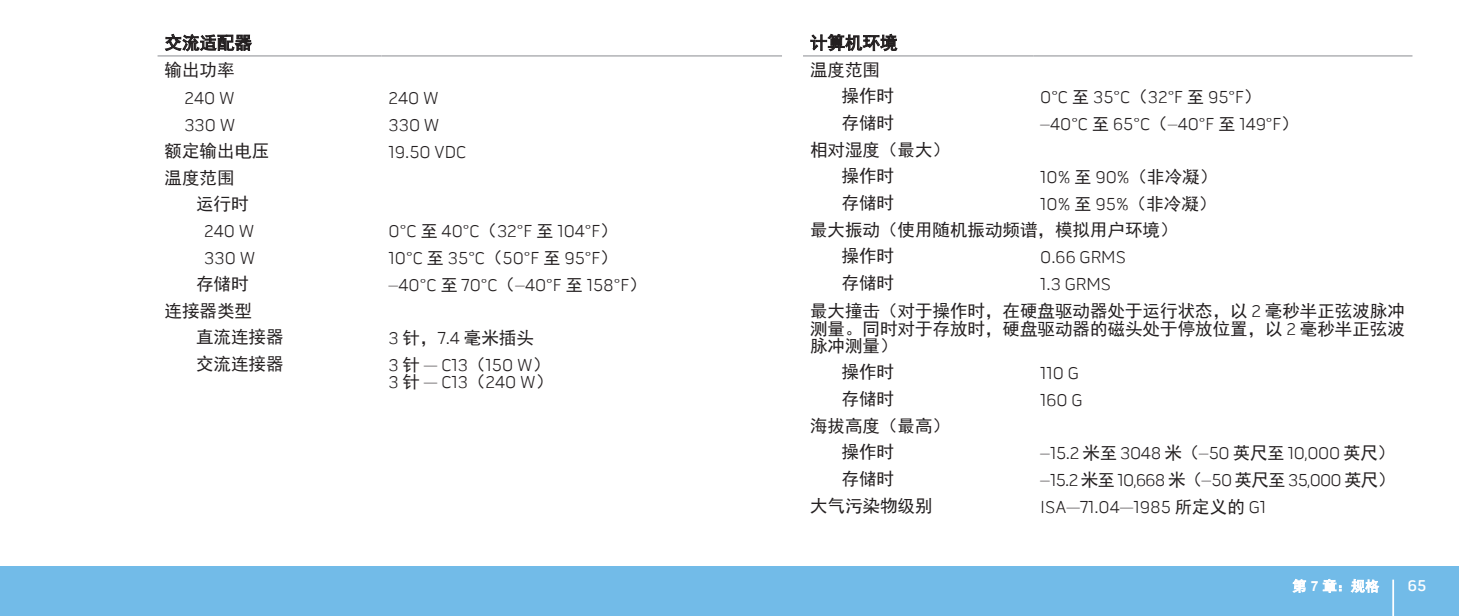
<style>
.page{position:relative;width:1459px;height:616px;background:#fff}
.page>*{position:absolute;margin:0;border:0;box-sizing:border-box;transform-origin:0 0}
.t1{font:300 17.5px/17.5px "Pill Alt 600 mg";color:#231f20}
.t2{font:17.5px/26.1px "Sim Hei";color:#231f20}
.t3{font:300 17.5px "Pill Alt 600 mg";letter-spacing:-.04em;color:#231f20}
.t4{font:300 17.5px "Pill Alt 600 mg";letter-spacing:-.02em;color:#231f20}
.t5{font:500 15.75px "Pill Alt 600 mg";color:#fff}
.s1{font-family:"Sim Hei";font-weight:400}
.s2{font-family:"Pill Alt 600 mg";font-weight:300}
</style>
<div class="page">
<div style="left:0;top:566px;width:1458px;height:49px;background:#72bbe8"></div>
<hr style="left:1392px;top:579px;width:2px;height:36px;background:#fff">
<svg style="left:1292px;top:578px;width:14px;height:14px"></svg>
<svg style="left:1322px;top:578px;width:19px;height:14px"></svg>
<svg style="left:1350px;top:578px;width:29px;height:14px"></svg>
<hr style="left:158px;top:55px;width:223px;height:2px;background:#bcbdc0">
<hr style="left:381px;top:55px;width:401px;height:2px;background:#bcbdc0">
<svg style="left:165px;top:34px;width:87px;height:17px"></svg>
<hr style="left:803px;top:55px;width:230px;height:2px;background:#bcbdc0">
<hr style="left:1033px;top:55px;width:379px;height:2px;background:#bcbdc0">
<svg style="left:810px;top:34px;width:87px;height:17px"></svg>
<p class="t2" style="left:164px;top:29px;width:89px;line-height:26.9px">交流适配器输出功率</p>
<p class="t1" style="left:184px;top:89px;width:52px">240 W</p>
<p class="t1" style="left:388px;top:89px;width:52px">240 W</p>
<p class="t1" style="left:184px;top:116px;width:52px">330 W</p>
<p class="t1" style="left:388px;top:116px;width:52px">330 W</p>
<p class="t2" style="left:165px;top:137px;width:106px">额定输出电压</p>
<p class="t1" style="left:388px;top:143px;width:79px">19.50 VDC</p>
<p class="t2" style="left:196px;top:164px;width:54px;text-indent:-32px">温度范围运行时</p>
<p class="t1" style="left:204px;top:222px;width:52px">240 W</p>
<p class="t1" style="left:388px;top:222px;width:231px">0°C <span class="s1">至</span> 40°C<span class="s1">（</span>32°F <span class="s1">至</span> 104°F<span class="s1">）</span></p>
<p class="t1" style="left:204px;top:249px;width:52px">330 W</p>
<p class="t1" style="left:388px;top:249px;width:230px">10°C <span class="s1">至</span> 35°C<span class="s1">（</span>50°F <span class="s1">至</span> 95°F<span class="s1">）</span></p>
<p class="t2" style="left:196px;top:270px;width:54px">存储时</p>
<p class="t1" style="left:388px;top:276px;width:260px">–40°C <span class="s1">至</span> 70°C<span class="s1">（</span>–40°F <span class="s1">至</span> 158°F<span class="s1">）</span></p>
<p class="t2" style="left:196px;top:297px;width:89px;text-indent:-32px">连接器类型<br>直流连接器</p>
<p class="t2" style="left:388px;top:324px;width:147px"><span class="s2">3</span> 针，<span class="s2">7.4</span> 毫米插头</p>
<p class="t2" style="left:196px;top:350px;width:89px">交流连接器</p>
<p class="t1" style="left:388px;top:356px;width:166px">3 <span class="s1">针</span> — C13<span class="s1">（</span>150 W<span class="s1">）<br></span>3 <span class="s1">针</span> — C13<span class="s1">（</span>240 W<span class="s1">）</span></p>
<p class="t2" style="left:810px;top:30px;width:89px">计算机环境</p>
<p class="t2" style="left:810px;top:57px;width:71px">温度范围</p>
<p class="t2" style="left:841px;top:83px;width:54px">操作时</p>
<p class="t1" style="left:1040px;top:88px;width:223px">0°C <span class="s1">至</span> 35°C<span class="s1">（</span>32°F <span class="s1">至</span> 95°F<span class="s1">）</span></p>
<p class="t2" style="left:841px;top:110px;width:54px">存储时</p>
<p class="t1" style="left:1040px;top:115px;width:260px">–40°C <span class="s1">至</span> 65°C<span class="s1">（</span>–40°F <span class="s1">至</span> 149°F<span class="s1">）</span></p>
<p class="t2" style="left:841px;top:137px;width:110px;text-indent:-32px">相对湿度（最大）操作时</p>
<p class="t1" style="left:1040px;top:169px;width:179px">10% <span class="s1">至</span> 90%<span class="s1">（非冷凝）</span></p>
<p class="t2" style="left:841px;top:190px;width:54px">存储时</p>
<p class="t1" style="left:1040px;top:195px;width:178px">10% <span class="s1">至</span> 95%<span class="s1">（非冷凝）</span></p>
<p class="t2" style="left:841px;top:217px;width:337px;text-indent:-32px">最大振动（使用随机振动频谱，模拟用户环境）操作时</p>
<p class="t1" style="left:1040px;top:248px;width:87px">0.66 GRMS</p>
<p class="t2" style="left:841px;top:270px;width:54px">存储时</p>
<p class="t1" style="left:1040px;top:275px;width:72px">1.3 GRMS</p>
<p class="t2" style="left:810px;top:302px;width:596px;line-height:17.5px;text-align:justify">最大撞击（对于操作时，在硬盘驱动器处于运行状态，以 <span class="s2">2</span> 毫秒半正弦波脉冲测量。同时对于存放时，硬盘驱动器的磁头处于停放位置，以 <span class="s2">2</span> 毫秒半正弦波脉冲测量）</p>
<p class="t2" style="left:841px;top:359px;width:54px">操作时</p>
<p class="t1" style="left:1040px;top:364px;width:40px">110 G</p>
<p class="t2" style="left:841px;top:386px;width:54px">存储时</p>
<p class="t1" style="left:1040px;top:391px;width:44px">160 G</p>
<p class="t2" style="left:841px;top:413px;width:110px;text-indent:-32px">海拔高度（最高）操作时</p>
<p class="t4" style="left:1040px;top:443px;width:356px">–15.2 <span class="s1">米至</span> 3048 <span class="s1">米（</span>–50 <span class="s1">英尺至</span> 10,000 <span class="s1">英尺）</span></p>
<p class="t2" style="left:841px;top:466px;width:54px">存储时</p>
<p class="t3" style="left:1040px;top:470px;width:356px">–15.2 <span class="s1">米至</span> 10,668 <span class="s1">米（</span>–50 <span class="s1">英尺至</span> 35,000 <span class="s1">英尺）</span></p>
<p class="t2" style="left:810px;top:493px;width:124px">大气污染物级别</p>
<p class="t1" style="left:1040px;top:498px;width:227px">ISA—71.04—1985 <span class="s1">所定义的</span> G1</p>
<p class="t5" style="left:1407px;top:576px;width:20px">65</p>
</div>
